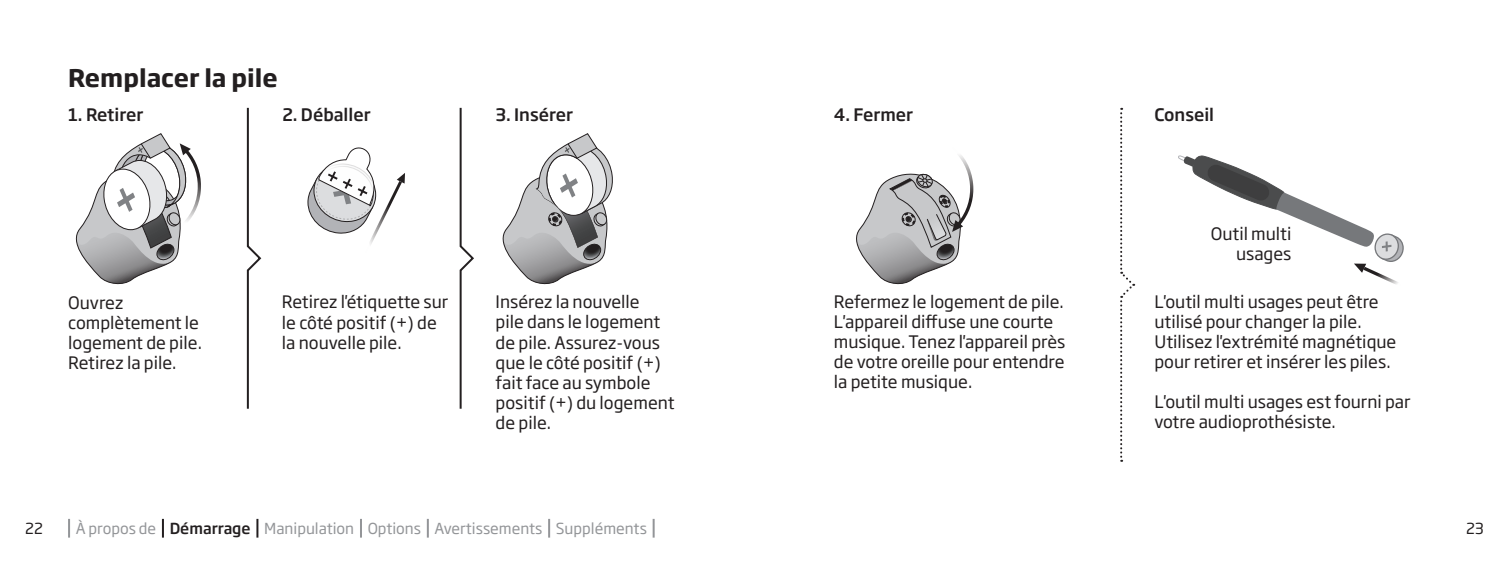
<style>
.page{position:relative;width:1509px;height:562px;background:#fff}
.page>*{position:absolute;margin:0;border:0;box-sizing:border-box;transform-origin:0 0}
.t1{font:700 24px "Soho Gothic Pro";color:#231f20}
.t2{font:17px/20px "Soho Gothic Pro";color:#231f20}
.t3{font:500 17px "Soho Gothic Pro";color:#231f20}
.t4{font:15px "Soho Gothic Pro";color:#939598}
.t5{font:15px "Soho Gothic Pro";color:#231f20}
.s1{font-weight:500;color:#231f20}
</style>
<div class="page">
<svg style="left:246px;top:107px;width:16px;height:302px"></svg>
<svg style="left:459px;top:107px;width:15px;height:302px"></svg>
<svg style="left:1120px;top:108px;width:14px;height:353px"></svg>
<svg style="left:307px;top:148px;width:98px;height:97px"></svg>
<svg style="left:76px;top:133px;width:125px;height:152px"></svg>
<svg style="left:502px;top:133px;width:111px;height:152px"></svg>
<svg style="left:856px;top:155px;width:117px;height:130px"></svg>
<svg style="left:1178px;top:155px;width:226px;height:129px"></svg>
<svg style="left:68px;top:518px;width:2px;height:19px"></svg>
<svg style="left:162px;top:518px;width:2px;height:19px"></svg>
<svg style="left:256px;top:518px;width:2px;height:19px"></svg>
<svg style="left:360px;top:518px;width:2px;height:19px"></svg>
<svg style="left:427px;top:518px;width:2px;height:19px"></svg>
<svg style="left:548px;top:518px;width:2px;height:19px"></svg>
<svg style="left:652px;top:518px;width:2px;height:19px"></svg>
<h1 class="t1" style="left:68px;top:59px;width:211px">Remplacer la pile</h1>
<p class="t3" style="left:68px;top:101px;width:77px">1. Retirer</p>
<p class="t3" style="left:282px;top:101px;width:90px">2. Déballer</p>
<p class="t3" style="left:495px;top:101px;width:79px">3. Insérer</p>
<p class="t3" style="left:833px;top:101px;width:81px">4. Fermer</p>
<p class="t3" style="left:1154px;top:101px;width:61px">Conseil</p>
<p class="t2" style="left:1210px;top:222px;width:82px;text-align:right">Outil multi usages</p>
<p class="t2" style="left:68px;top:291px;width:135px">Ouvrez complètement le logement de pile.<br>Retirez la pile.</p>
<p class="t2" style="left:282px;top:291px;width:168px">Retirez l'étiquette sur le côté positif (+) de la nouvelle pile.</p>
<p class="t2" style="left:495px;top:291px;width:180px">Insérez la nouvelle<br>pile dans le logement de pile. Assurez-vous que le côté positif (+) fait face au symbole positif (+) du logement de pile.</p>
<p class="t2" style="left:833px;top:291px;width:233px">Refermez le logement de pile.<br>L'appareil diffuse une courte musique. Tenez l'appareil près de votre oreille pour entendre la petite musique.</p>
<p class="t2" style="left:1154px;top:291px;width:243px">L'outil multi usages peut être utilisé pour changer la pile.<br>Utilisez l'extrémité magnétique pour retirer et insérer les piles.</p>
<p class="t2" style="left:1154px;top:391px;width:258px">L'outil multi usages est fourni par votre audioprothésiste.</p>
<p class="t4" style="left:76px;top:516px;width:572px">À propos de <span class="s1">Démarrage</span> Manipulation Options Avertissements Suppléments</p>
<p class="t5" style="left:25px;top:516px;width:19px">22</p>
<p class="t5" style="left:1465px;top:516px;width:19px">23</p>
</div>
